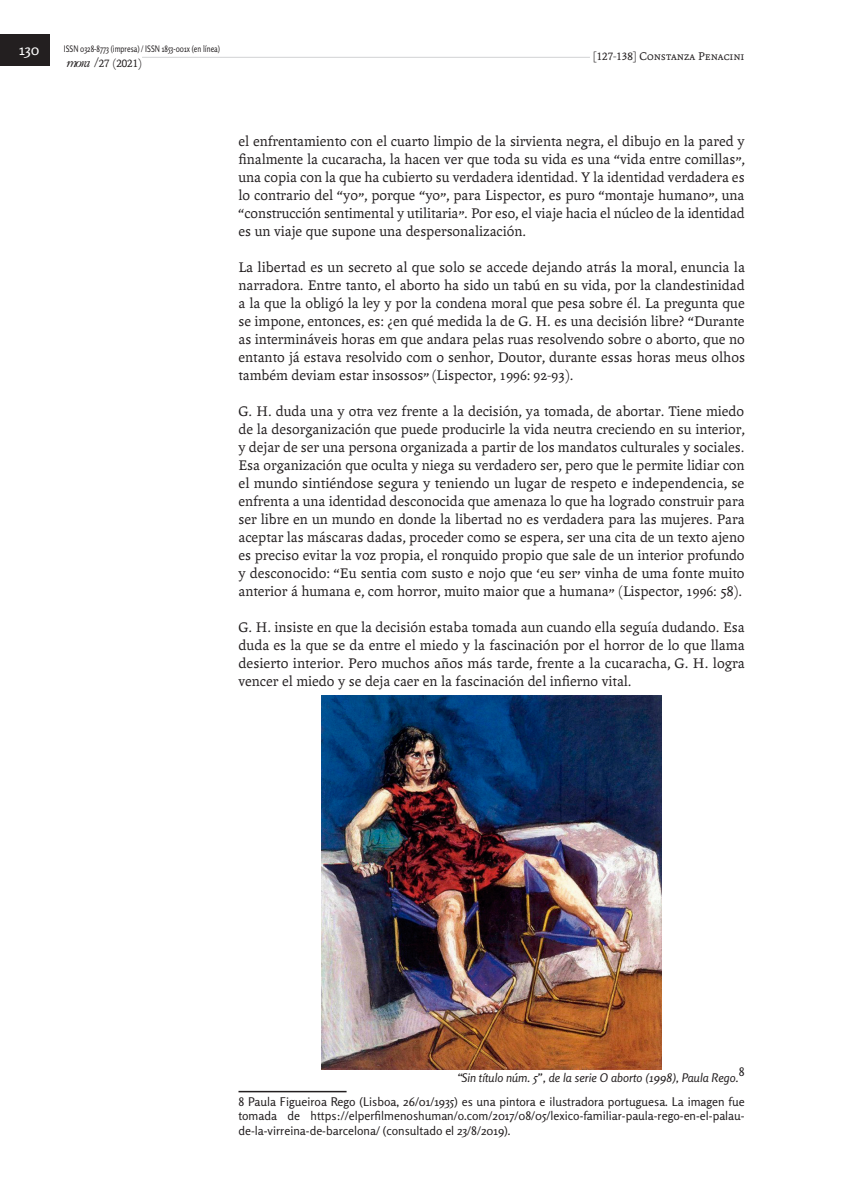
<style>
.page{position:relative;width:851px;height:1191px;background:#fff}
.page>*{position:absolute;margin:0;border:0;box-sizing:border-box;transform-origin:0 0}
.art-texto-central{font:15px/18px "Andralis ND Os F";color:#231f20;text-align:justify}
.t1{font:15px "Rosario";color:#fff}
.nota-al-pie{font:12px/14.4px "Rosario";color:#231f20;text-align:justify}
.imagen-epigrafe{font:italic 12px "Rosario";color:#231f20}
.t2{font:12px "Andralis NDSC";color:#231f20}
.imagen-epigrafe-2{font:12px "Rosario";color:#231f20}
.t3{font:9px "Rosario";color:#231f20;scale:.8 1}
.s1{font-family:"Granjon LT Std";font-style:italic;font-size:15px}
</style>
<div class="page">
<hr style="left:109px;top:57px;width:634px;height:1px;background:#d1d2d4">
<div style="left:64px;top:55px;width:78px;height:14px;background:#fff"></div>
<div style="left:0;top:35px;width:50px;height:31px;background:#231f20"></div>
<div style="left:590px;top:49px;width:154px;height:15px;background:#fff"></div>
<hr style="left:238px;top:1090px;width:108px;height:2px;background:#231f20">
<img style="left:321px;top:696px;width:340px;height:373px">
<p class="t3" style="left:64px;top:41px;width:197px">ISSN 0328-8773 (impresa) / ISSN 1853-001x (en línea)</p>
<p class="t2" style="left:67px;top:56px;width:76px"><span class="s1">mora /</span>27 (2021)</p>
<p class="t1" style="left:19px;top:37px;width:22px">130</p>
<p class="t2" style="left:592px;top:49px;width:153px">[127-138] Constanza Penacini</p>
<p class="art-texto-central" style="left:238px;top:132px;width:507px">el enfrentamiento con el cuarto limpio de la sirvienta negra, el dibujo en la pared y finalmente la cucaracha, la hacen ver que toda su vida es una “vida entre comillas”, una copia con la que ha cubierto su verdadera identidad. Y la identidad verdadera es lo contrario del “yo”, porque “yo”, para Lispector, es puro “montaje humano”, una “construcción sentimental y utilitaria”. Por eso, el viaje hacia el núcleo de la identidad es un viaje que supone una despersonalización.</p>
<p class="art-texto-central" style="left:238px;top:258px;width:508px">La libertad es un secreto al que solo se accede dejando atrás la moral, enuncia la narradora. Entre tanto, el aborto ha sido un tabú en su vida, por la clandestinidad a la que la obligó la ley y por la condena moral que pesa sobre él. La pregunta que se impone, entonces, es: ¿en qué medida la de G. H. es una decisión libre? “Durante as intermináveis horas em que andara pelas ruas resolvendo sobre o aborto, que no entanto já estava resolvido com o senhor, Doutor, durante essas horas meus olhos também deviam estar insossos” (Lispector, 1996: 92-93).</p>
<p class="art-texto-central" style="left:238px;top:402px;width:507px">G. H. duda una y otra vez frente a la decisión, ya tomada, de abortar. Tiene miedo de la desorganización que puede producirle la vida neutra creciendo en su interior, y dejar de ser una persona organizada a partir de los mandatos culturales y sociales.<br>Esa organización que oculta y niega su verdadero ser, pero que le permite lidiar con el mundo sintiéndose segura y teniendo un lugar de respeto e independencia, se enfrenta a una identidad desconocida que amenaza lo que ha logrado construir para ser libre en un mundo en donde la libertad no es verdadera para las mujeres. Para aceptar las máscaras dadas, proceder como se espera, ser una cita de un texto ajeno es preciso evitar la voz propia, el ronquido propio que sale de un interior profundo y desconocido: “Eu sentia com susto e nojo que ‘eu ser’ vinha de uma fonte muito anterior á humana e, com horror, muito maior que a humana” (Lispector, 1996: 58).</p>
<p class="art-texto-central" style="left:238px;top:618px;width:508px">G. H. insiste en que la decisión estaba tomada aun cuando ella seguía dudando. Esa duda es la que se da entre el miedo y la fascinación por el horror de lo que llama desierto interior. Pero muchos años más tarde, frente a la cucaracha, G. H. logra vencer el miedo y se deja caer en la fascinación del infierno vital.</p>
<p class="imagen-epigrafe-2" style="left:738px;top:1062px;width:7px">8</p>
<p class="nota-al-pie" style="left:238px;top:1093px;width:507px">8 Paula Figueiroa Rego (Lisboa, 26/01/1935) es una pintora e ilustradora portuguesa. La imagen fue tomada de https://elperfilmenoshuman/o.com/2017/08/05/lexico-familiar-paula-rego-en-el-palau&shy;de-la-virreina-de-barcelona/ (consultado el 23/8/2019).</p>
<p class="imagen-epigrafe" style="left:457px;top:1068px;width:282px">“Sin título núm. 5”, de la serie O aborto (1998), Paula Rego.</p>
</div>
